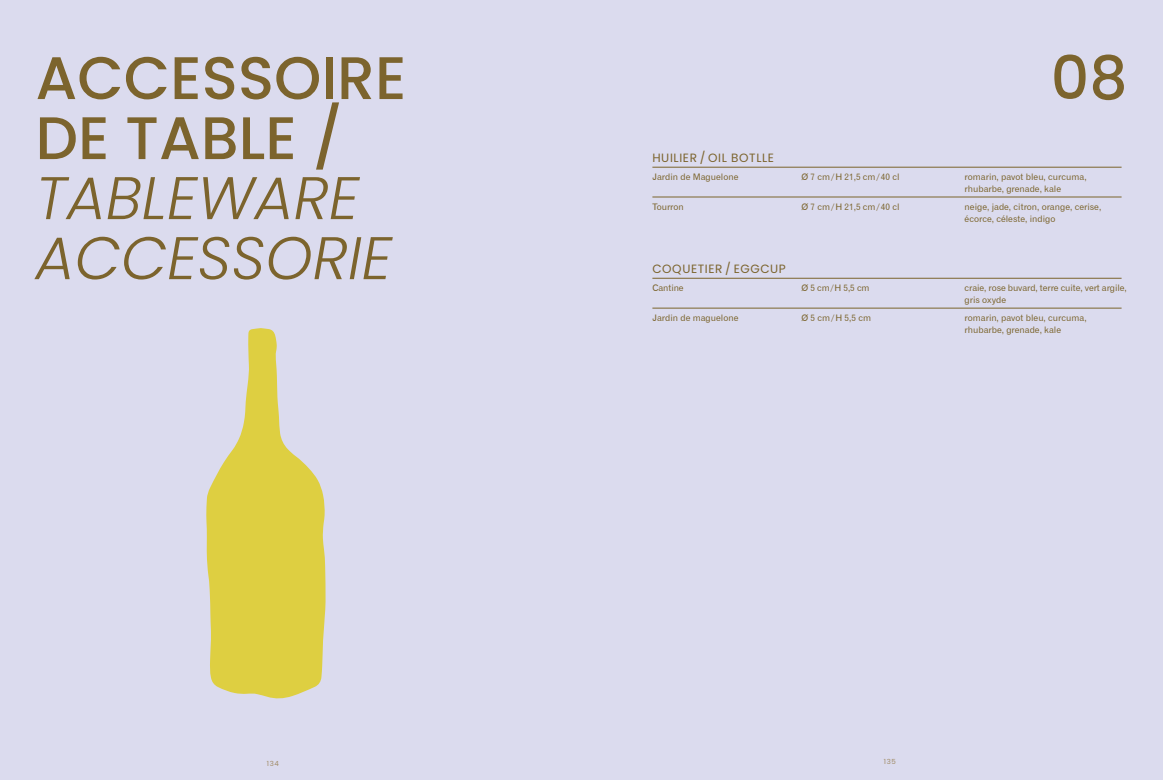
<style>
.page{position:relative;width:1163px;height:780px;background:#fff}
.page>*{position:absolute;margin:0;border:0;box-sizing:border-box;transform-origin:0 0}
.t1{font:500 60px/60px "Poppins";color:#7c642d}
.t2{font:italic 300 60px/60px "Poppins";color:#7c642d}
.t3{font:12px "Poppins";letter-spacing:.05em;color:#7c642d}
.t4{font:9px/12px "Gothic 720 BT Roman B";color:#7b642c}
.t5{font:7px "Poppins";letter-spacing:.08em;color:#a18c67}
</style>
<div class="page">
<div style="left:0;top:0;width:1162px;height:780px;background:#dbdbee"></div>
<hr style="left:652px;top:167px;width:469px;height:1px;background:#7b642c">
<hr style="left:652px;top:197px;width:469px;height:1px;background:#7b642c">
<svg style="left:206px;top:328px;width:119px;height:371px;fill:#decf41"></svg>
<hr style="left:652px;top:278px;width:469px;height:1px;background:#7b642c">
<hr style="left:652px;top:308px;width:469px;height:1px;background:#7b642c">
<h1 class="t1" style="left:35px;top:48px;width:372px">ACCESSOIRE<br>DE TABLE /</h1>
<h1 class="t2" style="left:35px;top:168px;width:358px">TABLEWARE<br>ACCESSORIE</h1>
<h2 class="t3" style="left:652px;top:151px;width:123px">HUILIER / OIL BOTLLE</h2>
<h1 class="t1" style="left:1050px;top:48px;width:78px">08</h1>
<p class="t4" style="left:652px;top:171px;width:87px">Jardin de Maguelone</p>
<p class="t4" style="left:801px;top:171px;width:99px">Ø 7 cm/H 21,5 cm/40 cl</p>
<p class="t4" style="left:964px;top:171px;width:123px">romarin, pavot bleu, curcuma, rhubarbe, grenade, kale</p>
<p class="t4" style="left:652px;top:201px;width:33px">Tourron</p>
<p class="t4" style="left:801px;top:201px;width:99px">Ø 7 cm/H 21,5 cm/40 cl</p>
<p class="t4" style="left:964px;top:201px;width:138px">neige, jade, citron, orange, cerise, écorce, céleste, indigo</p>
<h2 class="t3" style="left:652px;top:262px;width:135px">COQUETIER / EGGCUP</h2>
<p class="t4" style="left:652px;top:312px;width:87px">Jardin de maguelone</p>
<p class="t4" style="left:801px;top:312px;width:71px">Ø 5 cm/H 5,5 cm</p>
<p class="t4" style="left:964px;top:312px;width:123px">romarin, pavot bleu, curcuma, rhubarbe, grenade, kale</p>
<p class="t4" style="left:652px;top:282px;width:33px">Cantine</p>
<p class="t4" style="left:801px;top:282px;width:70px">Ø 5 cm/H 5,5 cm</p>
<p class="t4" style="left:964px;top:282px;width:164px">craie, rose buvard, terre cuite, vert argile, gris oxyde</p>
<p class="t5" style="left:267px;top:759px;width:13px">134</p>
<p class="t5" style="left:883px;top:757px;width:13px">135</p>
</div>
